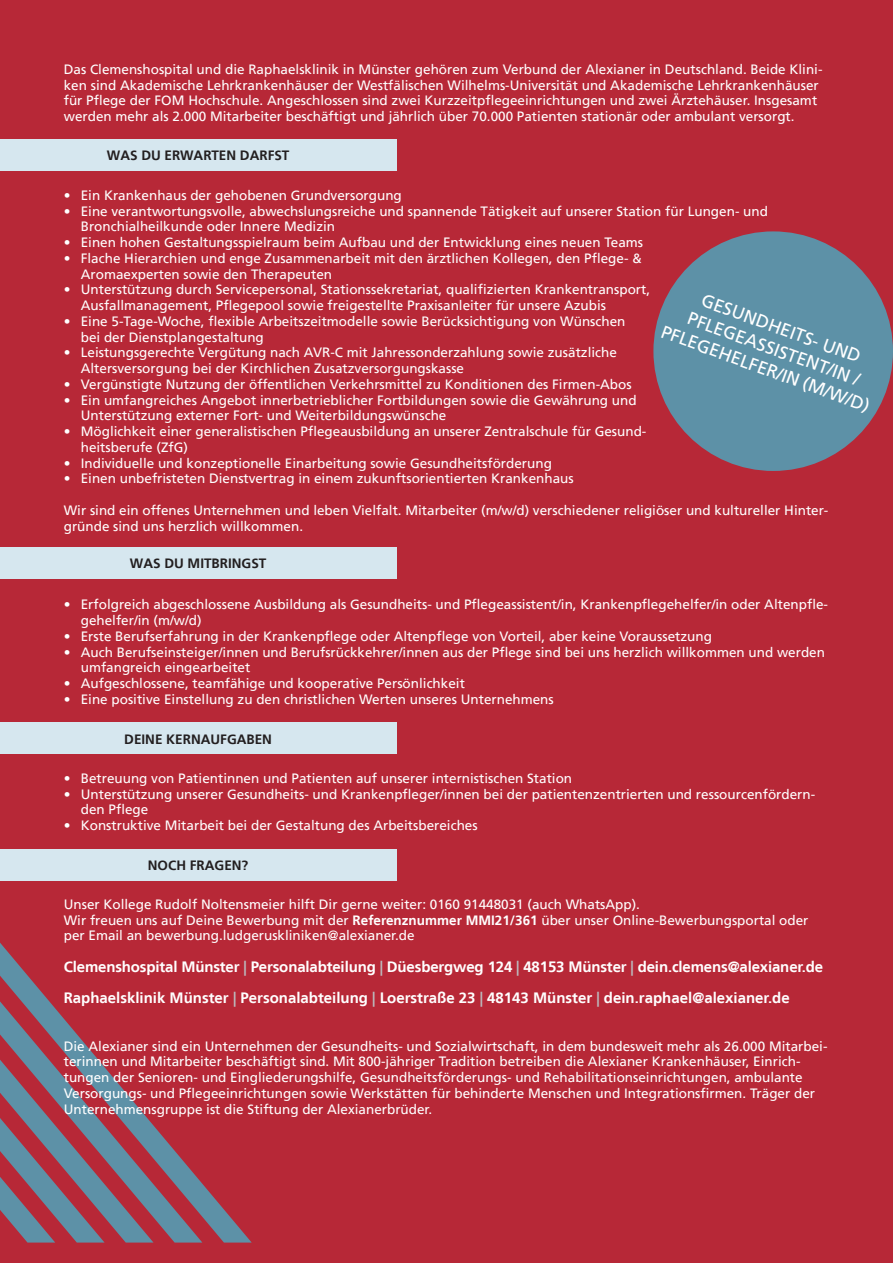
<style>
.page{position:relative;width:893px;height:1263px;background:#b72837}
.page>*{position:absolute;margin:0;border:0;box-sizing:border-box;transform-origin:0 0}
.t1{font:18px/21.6px "Frutiger LT";color:#fff;text-align:center}
.t2{font:700 15px "Frutiger LT";letter-spacing:-.01em;color:#fff}
.t3{font:13.5px/15.8px "Frutiger LT";color:#fff}
.t4{font:700 13.5px "Frutiger LT";color:#231f20}
.s1{font-weight:700}
.s2{color:#bcbdc0}
</style>
<div class="page">
<svg style="left:0;top:943px;width:251px;height:299px"></svg>
<svg style="left:0;top:1001px;width:202px;height:241px"></svg>
<svg style="left:0;top:1059px;width:154px;height:183px"></svg>
<div style="left:0;top:139px;width:396px;height:32px;background:#d6e7ef"></div>
<div style="left:0;top:547px;width:396px;height:32px;background:#d6e7ef"></div>
<div style="left:0;top:723px;width:396px;height:31px;background:#d6e7ef"></div>
<div style="left:0;top:849px;width:396px;height:31px;background:#d6e7ef"></div>
<div style="left:653px;top:231px;width:240px;height:240px;background:#5d91a7;border-radius:50%"></div>
<p class="t3" style="left:64px;top:61px;width:760px">Das Clemenshospital und die Raphaelsklinik in Münster gehören zum Verbund der Alexianer in Deutschland. Beide Klini&shy;ken sind Akademische Lehrkrankenhäuser der Westfälischen Wilhelms-Universität und Akademische Lehrkrankenhäuser für Pflege der FOM Hochschule. Angeschlossen sind zwei Kurzzeitpflegeeinrichtungen und zwei Ärztehäuser. Insgesamt werden mehr als 2.000 Mitarbeiter beschäftigt und jährlich über 70.000 Patienten stationär oder ambulant versorgt.</p>
<p class="t4" style="left:107px;top:147px;width:184px">WAS DU ERWARTEN DARFST</p>
<p class="t3" style="left:64px;top:187px;width:340px">• Ein Krankenhaus der gehobenen Grundversorgung</p>
<p class="t3" style="left:81px;top:203px;width:689px;text-indent:-17px">• Eine verantwortungsvolle, abwechslungsreiche und spannende Tätigkeit auf unserer Station für Lungen- und<br>Bronchialheilkunde oder Innere Medizin</p>
<p class="t3" style="left:64px;top:235px;width:581px">• Einen hohen Gestaltungsspielraum beim Aufbau und der Entwicklung eines neuen Teams</p>
<p class="t3" style="left:81px;top:250px;width:563px;text-indent:-17px">• Flache Hierarchien und enge Zusammenarbeit mit den ärztlichen Kollegen, den Pflege- &amp;<br>Aromaexperten sowie den Therapeuten</p>
<p class="t3" style="left:81px;top:282px;width:571px;text-indent:-17px">• Unterstützung durch Servicepersonal, Stationssekretariat, qualifizierten Krankentransport,<br>Ausfallmanagement, Pflegepool sowie freigestellte Praxisanleiter für unsere Azubis</p>
<p class="t3" style="left:81px;top:313px;width:546px;text-indent:-17px">• Eine 5-Tage-Woche, flexible Arbeitszeitmodelle sowie Berücksichtigung von Wünschen bei der Dienstplangestaltung</p>
<p class="t3" style="left:81px;top:345px;width:538px;text-indent:-17px">• Leistungsgerechte Vergütung nach AVR-C mit Jahressonderzahlung sowie zusätzliche<br>Altersversorgung bei der Kirchlichen Zusatzversorgungskasse</p>
<p class="t3" style="left:64px;top:376px;width:569px">• Vergünstigte Nutzung der öffentlichen Verkehrsmittel zu Konditionen des Firmen-Abos</p>
<p class="t3" style="left:81px;top:392px;width:557px;text-indent:-17px">• Ein umfangreiches Angebot innerbetrieblicher Fortbildungen sowie die Gewährung und<br>Unterstützung externer Fort- und Weiterbildungswünsche</p>
<p class="t3" style="left:81px;top:424px;width:567px;text-indent:-17px">• Möglichkeit einer generalistischen Pflegeausbildung an unserer Zentralschule für Gesund&shy;heitsberufe (ZfG)</p>
<p class="t3" style="left:64px;top:455px;width:490px">• Individuelle und konzeptionelle Einarbeitung sowie Gesundheitsförderung</p>
<p class="t3" style="left:64px;top:471px;width:511px">• Einen unbefristeten Dienstvertrag in einem zukunftsorientierten Krankenhaus</p>
<p class="t3" style="left:64px;top:502px;width:766px">Wir sind ein offenes Unternehmen und leben Vielfalt. Mitarbeiter (m/w/d) verschiedener religiöser und kultureller Hinter&shy;gründe sind uns herzlich willkommen.</p>
<p class="t1" style="left:706px;top:289px;width:169px;rotate:20deg">GESUNDHEITS- UND</p>
<p class="t1" style="left:673px;top:301px;width:222px;rotate:20deg">PFLEGEASSISTENT/IN /<br>PFLEGEHELFER/IN (M/W/D)</p>
<p class="t4" style="left:130px;top:556px;width:138px">WAS DU MITBRINGST</p>
<p class="t3" style="left:81px;top:597px;width:749px;text-indent:-17px">• Erfolgreich abgeschlossene Ausbildung als Gesundheits- und Pflegeassistent/in, Krankenpflegehelfer/in oder Altenpfle&shy;gehelfer/in (m/w/d)</p>
<p class="t3" style="left:64px;top:628px;width:650px">• Erste Berufserfahrung in der Krankenpflege oder Altenpflege von Vorteil, aber keine Voraussetzung</p>
<p class="t3" style="left:81px;top:644px;width:746px;text-indent:-17px">• Auch Berufseinsteiger/innen und Berufsrückkehrer/innen aus der Pflege sind bei uns herzlich willkommen und werden umfangreich eingearbeitet</p>
<p class="t3" style="left:64px;top:676px;width:403px">• Aufgeschlossene, teamfähige und kooperative Persönlichkeit</p>
<p class="t3" style="left:64px;top:691px;width:491px">• Eine positive Einstellung zu den christlichen Werten unseres Unternehmens</p>
<p class="t4" style="left:124px;top:731px;width:149px">DEINE KERNAUFGABEN</p>
<p class="t3" style="left:64px;top:770px;width:510px">• Betreuung von Patientinnen und Patienten auf unserer internistischen Station</p>
<p class="t3" style="left:81px;top:786px;width:736px;text-indent:-17px">• Unterstützung unserer Gesundheits- und Krankenpfleger/innen bei der patientenzentrierten und ressourcenfördern&shy;den Pflege</p>
<p class="t3" style="left:64px;top:817px;width:415px">• Konstruktive Mitarbeit bei der Gestaltung des Arbeitsbereiches</p>
<p class="t4" style="left:148px;top:857px;width:102px">NOCH FRAGEN?</p>
<p class="t3" style="left:64px;top:896px;width:578px">Unser Kollege Rudolf Noltensmeier hilft Dir gerne weiter: 0160 91448031 (auch WhatsApp).</p>
<p class="t3" style="left:64px;top:912px;width:746px">Wir freuen uns auf Deine Bewerbung mit der <span class="s1">Referenznummer MMI21/361</span> über unser Online-Bewerbungsportal oder per Email an bewerbung.ludgeruskliniken@alexianer.de</p>
<p class="t2" style="left:64px;top:958px;width:761px">Clemenshospital Münster <span class="s2">|</span> Personalabteilung <span class="s2">|</span> Düesbergweg 124 <span class="s2">|</span> 48153 Münster <span class="s2">|</span> dein.clemens@alexianer.de</p>
<p class="t2" style="left:64px;top:989px;width:727px">Raphaelsklinik Münster <span class="s2">|</span> Personalabteilung <span class="s2">|</span> Loerstraße 23 <span class="s2">|</span> 48143 Münster <span class="s2">|</span> dein.raphael@alexianer.de</p>
<p class="t3" style="left:64px;top:1038px;width:765px">Die Alexianer sind ein Unternehmen der Gesundheits- und Sozialwirtschaft, in dem bundesweit mehr als 26.000 Mitarbei&shy;terinnen und Mitarbeiter beschäftigt sind. Mit 800-jähriger Tradition betreiben die Alexianer Krankenhäuser, Einrich&shy;tungen der Senioren- und Eingliederungshilfe, Gesundheitsförderungs- und Rehabilitationseinrichtungen, ambulante Versorgungs- und Pflegeeinrichtungen sowie Werkstätten für behinderte Menschen und Integrationsfirmen. Träger der Unternehmensgruppe ist die Stiftung der Alexianerbrüder.</p>
</div>
